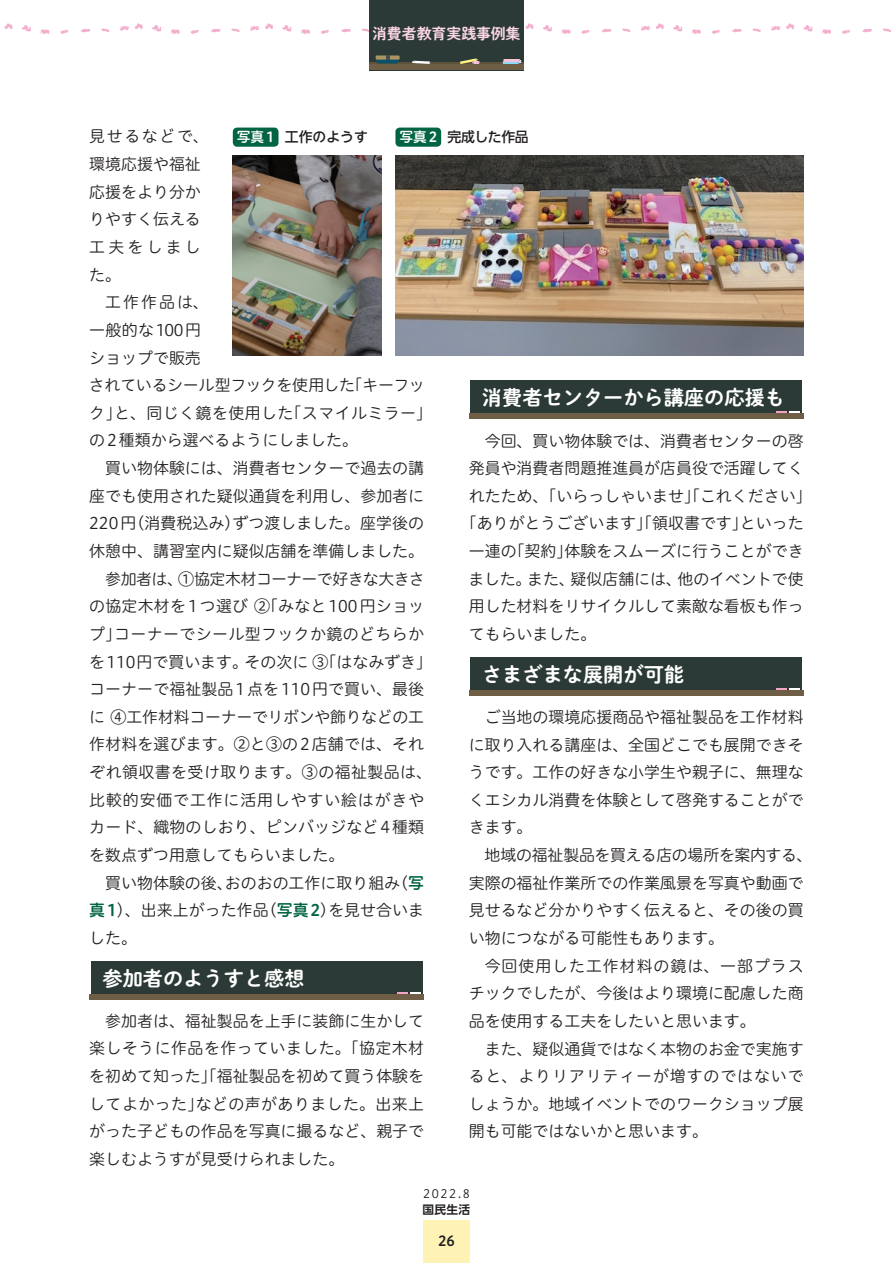
<style>
.page{position:relative;width:893px;height:1263px;background:#fff}
.page>*{position:absolute;margin:0;border:0;box-sizing:border-box;transform-origin:0 0}
.t1{font:20.25px "P Shuei NM Go Std N B";color:#fff}
.t2{font:15.9px/27.6px "Hiragino UD Sans R Std W3";color:#231f20;text-align:justify}
.t3{font:15.9px "Hiragino UD Sans R Std W3";letter-spacing:-.04em;color:#231f20}
.t4{font:15.9px "Hiragino UD Sans R Std W3";letter-spacing:.025em;color:#231f20}
.t5{font:15.9px "Hiragino UD Sans R Std W3";letter-spacing:-.02em;color:#231f20}
.t6{font:15.9px "Hiragino UD Sans R Std W3";letter-spacing:.03em;color:#231f20}
.t7{font:15.9px "Hiragino UD Sans R Std W3";letter-spacing:.055em;color:#231f20}
.t8{font:14.85px "P Shuei NM Go Std N B";letter-spacing:-.005em;color:#fad5e5}
.t9{font:500 13.8px "UD Shin Go NT Pro";color:#231f20}
.t10{font:500 13.8px "UD Shin Go Pro";letter-spacing:-.02em;color:#231f20}
.t11{font:13.8px "Hiragino UD Sans R Std W6";color:#231f20}
.t12{font:11.7px "Hiragino UD Sans R Std W3";color:#231f20}
.t13{font:700 11.7px "UD Shin Go Pro De";color:#231f20}
.s1{font-family:"Hiragino UD Sans R Std N W6";color:#026442}
.s2{font-family:"Hiragino UD Sans R Std N W6";font-weight:400;color:#fff}
</style>
<div class="page">
<div style="left:423px;top:1220px;width:47px;height:43px;background:#fff2b5"></div>
<svg style="left:101px;top:28px;width:8px;height:4px"></svg>
<svg style="left:81px;top:29px;width:9px;height:3px"></svg>
<svg style="left:60px;top:30px;width:8px;height:4px"></svg>
<svg style="left:40px;top:29px;width:10px;height:5px"></svg>
<svg style="left:22px;top:25px;width:9px;height:6px"></svg>
<svg style="left:4px;top:23px;width:9px;height:6px"></svg>
<svg style="left:231px;top:28px;width:9px;height:4px"></svg>
<svg style="left:211px;top:29px;width:9px;height:3px"></svg>
<svg style="left:190px;top:30px;width:9px;height:4px"></svg>
<svg style="left:170px;top:29px;width:10px;height:5px"></svg>
<svg style="left:152px;top:25px;width:9px;height:6px"></svg>
<svg style="left:135px;top:23px;width:8px;height:6px"></svg>
<svg style="left:120px;top:26px;width:9px;height:5px"></svg>
<svg style="left:362px;top:28px;width:7px;height:4px"></svg>
<svg style="left:341px;top:29px;width:10px;height:3px"></svg>
<svg style="left:320px;top:30px;width:9px;height:4px"></svg>
<svg style="left:301px;top:29px;width:9px;height:5px"></svg>
<svg style="left:282px;top:25px;width:10px;height:6px"></svg>
<svg style="left:265px;top:23px;width:8px;height:6px"></svg>
<svg style="left:250px;top:25px;width:9px;height:6px"></svg>
<svg style="left:622px;top:28px;width:8px;height:4px"></svg>
<svg style="left:602px;top:29px;width:9px;height:3px"></svg>
<svg style="left:581px;top:30px;width:8px;height:4px"></svg>
<svg style="left:561px;top:29px;width:10px;height:5px"></svg>
<svg style="left:543px;top:25px;width:9px;height:6px"></svg>
<svg style="left:525px;top:23px;width:9px;height:6px"></svg>
<svg style="left:752px;top:28px;width:9px;height:4px"></svg>
<svg style="left:732px;top:29px;width:9px;height:3px"></svg>
<svg style="left:711px;top:30px;width:9px;height:4px"></svg>
<svg style="left:691px;top:29px;width:10px;height:5px"></svg>
<svg style="left:673px;top:25px;width:9px;height:6px"></svg>
<svg style="left:656px;top:23px;width:8px;height:6px"></svg>
<svg style="left:641px;top:26px;width:9px;height:5px"></svg>
<svg style="left:883px;top:28px;width:8px;height:4px"></svg>
<svg style="left:862px;top:29px;width:10px;height:3px"></svg>
<svg style="left:841px;top:30px;width:9px;height:4px"></svg>
<svg style="left:822px;top:29px;width:9px;height:5px"></svg>
<svg style="left:803px;top:25px;width:10px;height:6px"></svg>
<svg style="left:786px;top:23px;width:8px;height:6px"></svg>
<svg style="left:771px;top:25px;width:9px;height:6px"></svg>
<div style="left:369px;top:0;width:155px;height:70px;background:#2b3a36"></div>
<svg style="left:369px;top:63px;width:155px;height:1px"></svg>
<div style="left:369px;top:64px;width:155px;height:6px;background:#6d5e45"></div>
<div style="left:377px;top:56px;width:22px;height:7px;background:#095169;border-radius:2px"></div>
<div style="left:376px;top:55px;width:24px;height:5px;background:#aa9461"></div>
<svg style="left:386px;top:55px;width:3px;height:5px"></svg>
<svg style="left:503px;top:59px;width:18px;height:5px"></svg>
<svg style="left:412px;top:61px;width:18px;height:3px"></svg>
<svg style="left:460px;top:59px;width:20px;height:5px"></svg>
<div style="left:91px;top:961px;width:332px;height:38px;background:#2b3a36"></div>
<div style="left:89px;top:994px;width:335px;height:5px;background:#6d5e45"></div>
<svg style="left:397px;top:992px;width:24px;height:2px"></svg>
<div style="left:470px;top:381px;width:332px;height:38px;background:#2b3a36"></div>
<div style="left:469px;top:413px;width:335px;height:6px;background:#6d5e45"></div>
<svg style="left:776px;top:411px;width:24px;height:2px"></svg>
<div style="left:470px;top:657px;width:332px;height:38px;background:#2b3a36"></div>
<div style="left:469px;top:690px;width:335px;height:5px;background:#6d5e45"></div>
<svg style="left:776px;top:688px;width:24px;height:2px"></svg>
<img style="left:233px;top:155px;width:149px;height:200px">
<div style="left:233px;top:128px;width:46px;height:19px;background:#026442;border-radius:4px"></div>
<img style="left:395px;top:155px;width:409px;height:200px">
<div style="left:395px;top:128px;width:46px;height:19px;background:#026442;border-radius:4px"></div>
<p class="t8" style="left:372px;top:22px;width:149px">消費者教育実践事例集</p>
<p class="t2" style="left:89px;top:122px;width:121px;text-align:left">見せるなどで、環境応援や福祉応援をより分かりやすく伝える工夫をしました。</p>
<p class="t2" style="left:89px;top:288px;width:345px;text-align:left;text-indent:16px">工作作品は、<br>一般的な100円<br>ショップで販売<br>されているシール型フックを使用した「キーフック」と、同じく鏡を使用した「スマイルミラー」の2種類から選べるようにしました。</p>
<p class="t2" style="left:105px;top:453px;width:320px">買い物体験には、消費者センターで過去の講</p>
<p class="t2" style="left:89px;top:481px;width:336px">座でも使用された疑似通貨を利用し、参加者に</p>
<p class="t2" style="left:89px;top:509px;width:336px">220円（消費税込み）ずつ渡しました。座学後の</p>
<p class="t2" style="left:89px;top:536px;width:336px">休憩中、講習室内に疑似店舗を準備しました。</p>
<p class="t3" style="left:105px;top:567px;width:321px">参加者は、①協定木材コーナーで好きな大きさ</p>
<p class="t2" style="left:89px;top:592px;width:336px">の協定木材を1つ選び ②「みなと100円ショッ</p>
<p class="t4" style="left:89px;top:622px;width:336px">プ」コーナーでシール型フックか鏡のどちらか</p>
<p class="t2" style="left:89px;top:647px;width:344px">を110円で買います。その次に ③「はなみずき」</p>
<p class="t2" style="left:89px;top:674px;width:336px">コーナーで福祉製品1点を110円で買い、最後</p>
<p class="t5" style="left:89px;top:705px;width:337px">に ④工作材料コーナーでリボンや飾りなどの工</p>
<p class="t2" style="left:89px;top:730px;width:336px">作材料を選びます。②と③の2店舗では、それ</p>
<p class="t6" style="left:89px;top:760px;width:344px">ぞれ領収書を受け取ります。③の福祉製品は、</p>
<p class="t7" style="left:89px;top:788px;width:336px">比較的安価で工作に活用しやすい絵はがきや</p>
<p class="t2" style="left:89px;top:813px;width:336px">カード、織物のしおり、ピンバッジなど4種類</p>
<p class="t2" style="left:89px;top:840px;width:257px">を数点ずつ用意してもらいました。</p>
<p class="t2" style="left:105px;top:868px;width:320px">買い物体験の後、おのおの工作に取り組み（<span class="s1">写</span></p>
<p class="t2" style="left:89px;top:895px;width:336px"><span class="s1">真1</span>）、出来上がった作品（<span class="s1">写真 2</span>）を見せ合いま</p>
<p class="t2" style="left:89px;top:923px;width:49px">した。</p>
<p class="t9" style="left:237px;top:126px;width:133px"><span class="s2">写真 1</span> 工作のようす</p>
<p class="t10" style="left:399px;top:126px;width:131px"><span class="s2">写真 2</span> 完成した作品</p>
<p class="t1" style="left:482px;top:383px;width:304px">消費者センターから講座の応援も</p>
<p class="t2" style="left:485px;top:426px;width:320px">今回、買い物体験では、消費者センターの啓</p>
<p class="t2" style="left:469px;top:453px;width:336px">発員や消費者問題推進員が店員役で活躍してく</p>
<p class="t2" style="left:469px;top:481px;width:344px">れたため、「いらっしゃいませ」「これください」</p>
<p class="t2" style="left:461px;top:509px;width:344px">「ありがとうございます」「領収書です」といった</p>
<p class="t2" style="left:469px;top:536px;width:336px">一連の「契約」体験をスムーズに行うことができ</p>
<p class="t2" style="left:469px;top:564px;width:337px">ました。また、疑似店舗には、他のイベントで使</p>
<p class="t2" style="left:469px;top:592px;width:336px">用した材料をリサイクルして素敵な看板も作っ</p>
<p class="t2" style="left:469px;top:619px;width:129px">てもらいました。</p>
<p class="t1" style="left:482px;top:659px;width:203px">さまざまな展開が可能</p>
<p class="t2" style="left:469px;top:702px;width:336px;text-indent:16px">ご当地の環境応援商品や福祉製品を工作材料に取り入れる講座は、全国どこでも展開できそうです。工作の好きな小学生や親子に、無理なくエシカル消費を体験として啓発することができます。</p>
<p class="t2" style="left:469px;top:840px;width:345px;text-align:left;text-indent:16px">地域の福祉製品を買える店の場所を案内する、実際の福祉作業所での作業風景を写真や動画で見せるなど分かりやすく伝えると、その後の買い物につながる可能性もあります。</p>
<p class="t2" style="left:469px;top:951px;width:336px;text-indent:16px">今回使用した工作材料の鏡は、一部プラスチックでしたが、今後はより環境に配慮した商品を使用する工夫をしたいと思います。</p>
<p class="t2" style="left:469px;top:1034px;width:336px;text-indent:16px">また、疑似通貨ではなく本物のお金で実施すると、よりリアリティーが増すのではないでしょうか。地域イベントでのワークショップ展開も可能ではないかと思います。</p>
<p class="t1" style="left:103px;top:963px;width:203px">参加者のようすと感想</p>
<p class="t2" style="left:89px;top:1006px;width:336px;text-indent:16px">参加者は、福祉製品を上手に装飾に生かして楽しそうに作品を作っていました。「協定木材を初めて知った」「福祉製品を初めて買う体験をしてよかった」などの声がありました。出来上がった子どもの作品を写真に撮るなど、親子で楽しむようすが見受けられました。</p>
<p class="t12" style="left:423px;top:1185px;width:48px">2022.8</p>
<p class="t13" style="left:423px;top:1200px;width:49px">国民生活</p>
<p class="t11" style="left:438px;top:1231px;width:18px">26</p>
</div>
